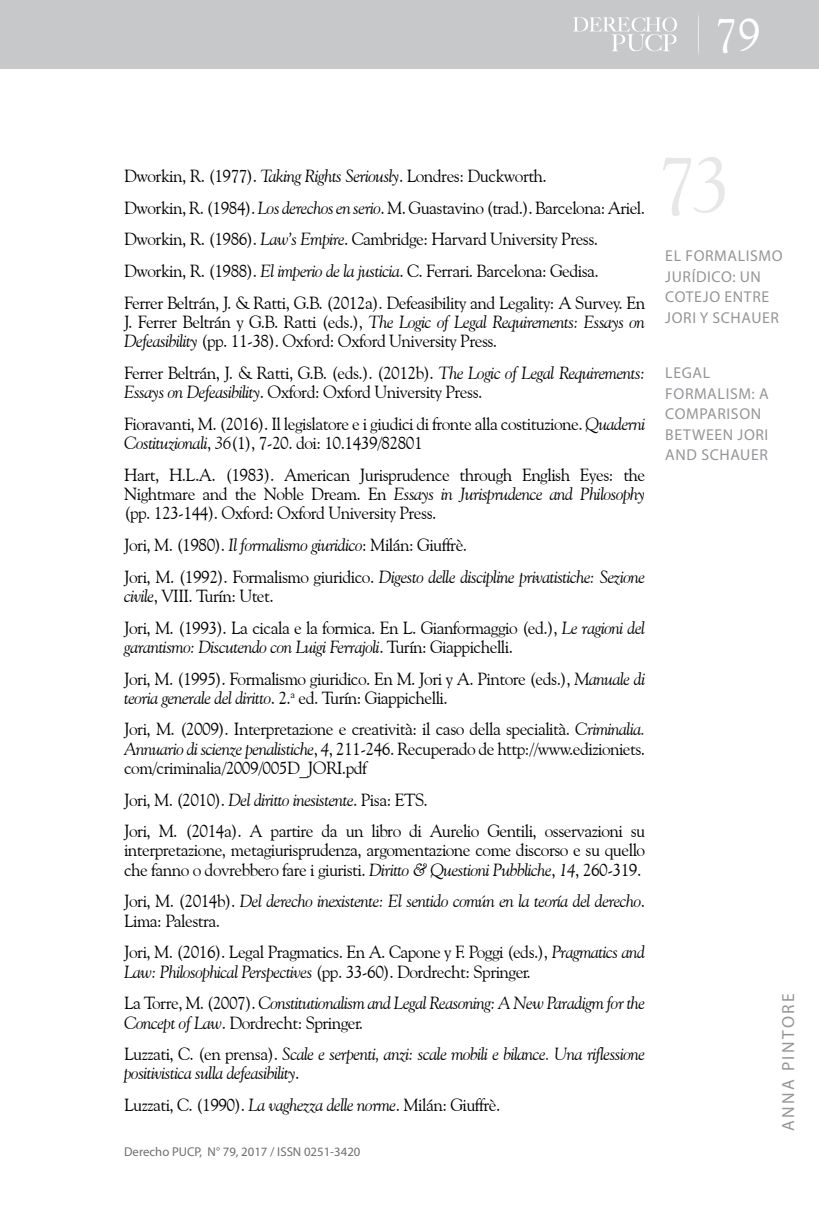
<style>
.page{position:relative;width:819px;height:1206px;background:#fff}
.page>*{position:absolute;margin:0;border:0;box-sizing:border-box;transform-origin:0 0}
.t1{font:78.75px "Goudy Old Style BT";color:#e6e7e8}
.t2{font:46.38px "Goudy Old Style BT";color:#fff}
.t3{font:17.5px/31.7px "Goudy Old Style BT";letter-spacing:-.03em;color:#000}
.t4{font:italic 17.5px/19.2px "Goudy Old Style BT";letter-spacing:-.03em;color:#000}
.t5{font:17.5px "Myriad Pro";letter-spacing:.14em;color:#939598}
.t6{font:15.75px/20.7px "Myriad Pro";letter-spacing:.04em;color:#939598}
.t7{font:12.78px "Myriad Pro";color:#6d6e71}
.s1{font-style:italic}
.s2{font-style:normal}
</style>
<div class="page">
<div style="left:0;top:0;width:819px;height:69px;background:#c7c8ca"></div>
<svg style="left:573px;top:17px;width:104px;height:34px"></svg>
<h2 class="t2" style="left:714px;top:6px;width:47px">79</h2>
<p class="t3" style="left:124px;top:160px;width:522px">Dworkin, R. (1977). <span class="s1">Taking Rights Seriously</span>. Londres: Duckworth.<br>Dworkin, R. (1984). <span class="s1">Los derechos en serio</span>. M. Guastavino (trad.). Barcelona: Ariel.<br>Dworkin, R. (1986). <span class="s1">Law’s Empire</span>. Cambridge: Harvard University Press.<br>Dworkin, R. (1988). <span class="s1">El imperio de la justicia</span>. C. Ferrari. Barcelona: Gedisa.<br>Ferrer Beltrán, J. &amp; Ratti, G.B. (2012a). Defeasibility and Legality: A Survey. En</p>
<p class="t3" style="left:124px;top:312px;width:522px;line-height:19.2px">J. Ferrer Beltrán y G.B. Ratti (eds.), <span class="s1">The Logic of Legal Requirements: Essays on<br>Defeasibility</span> (pp. 11-38). Oxford: Oxford University Press.</p>
<p class="t3" style="left:124px;top:363px;width:522px;line-height:19.2px">Ferrer Beltrán, J. &amp; Ratti, G.B. (eds.). (2012b). <span class="s1">The Logic of Legal Requirements:<br>Essays on Defeasibility</span>. Oxford: Oxford University Press.</p>
<p class="t3" style="left:124px;top:414px;width:522px;line-height:19.2px">Fioravanti, M. (2016). Il legislatore e i giudici di fronte alla costituzione. <span class="s1">Quaderni<br>Costituzionali</span>, <span class="s1">36</span>(1), 7-20. doi: 10.1439/82801</p>
<p class="t3" style="left:124px;top:465px;width:522px;line-height:19.2px;text-align:justify">Hart, H.L.A. (1983). American Jurisprudence through English Eyes: the Nightmare and the Noble Dream. En <span class="s1">Essays in Jurisprudence and Philosophy </span>(pp. 123-144). Oxford: Oxford University Press.</p>
<p class="t4" style="left:124px;top:529px;width:522px;line-height:31.7px"><span class="s2">Jori, M. (1980).</span> Il formalismo giuridico<span class="s2">: Milán: Giuffrè.<br>Jori, M. (1992). Formalismo giuridico.</span> Digesto delle discipline privatistiche: Sezione</p>
<p class="t3" style="left:124px;top:579px;width:522px"><span class="s1">civile</span>, VIII. Turín: Utet.<br>Jori, M. (1993). La cicala e la formica. En L. Gianformaggio (ed.), <span class="s1">Le ragioni del</span></p>
<p class="t3" style="left:124px;top:630px;width:522px"><span class="s1">garantismo: Discutendo con Luigi Ferrajoli</span>. Turín: Giappichelli.<br>Jori, M. (1995). Formalismo giuridico. En M. Jori y A. Pintore (eds.), <span class="s1">Manuale di</span></p>
<p class="t3" style="left:124px;top:681px;width:522px"><span class="s1">teoria generale del diritto</span>. 2.<sup>a</sup> ed. Turín: Giappichelli.<br>Jori, M. (2009). Interpretazione e creatività: il caso della specialità. <span class="s1">Criminalia.</span></p>
<p class="t3" style="left:124px;top:738px;width:522px;line-height:19.2px"><span class="s1">Annuario di scienze penalistiche</span>, <span class="s1">4</span>, 211-246. Recuperado de http://www.edizioniets. com/criminalia/2009/005D_JORI.pdf</p>
<p class="t3" style="left:124px;top:783px;width:522px">Jori, M. (2010). <span class="s1">Del diritto inesistente</span>. Pisa: ETS.<br>Jori, M. (2014a). A partire da un libro di Aurelio Gentili, osservazioni su</p>
<p class="t3" style="left:124px;top:840px;width:522px;line-height:19.2px">interpretazione, metagiurisprudenza, argomentazione come discorso e su quello che fanno o dovrebbero fare i giuristi. <span class="s1">Diritto &amp; Questioni Pubbliche</span>, <span class="s1">14</span>, 260-319.</p>
<p class="t4" style="left:124px;top:891px;width:522px"><span class="s2">Jori, M. (2014b).</span> Del derecho inexistente: El sentido común en la teoría del derecho<span class="s2">.<br>Lima: Palestra.</span></p>
<p class="t3" style="left:124px;top:942px;width:522px;line-height:19.2px">Jori, M. (2016). Legal Pragmatics. En A. Capone y F. Poggi (eds.), <span class="s1">Pragmatics and<br>Law: Philosophical Perspectives</span> (pp. 33-60). Dordrecht: Springer.</p>
<p class="t4" style="left:124px;top:993px;width:522px"><span class="s2">La Torre, M. (2007).</span> Constitutionalism and Legal Reasoning: A New Paradigm for the<br>Concept of Law<span class="s2">. Dordrecht: Springer.</span></p>
<p class="t4" style="left:124px;top:1044px;width:522px"><span class="s2">Luzzati, C. (en prensa).</span> Scale e serpenti, anzi: scale mobili e bilance. Una riflessione positivistica sulla defeasibility<span class="s2">.</span></p>
<p class="t3" style="left:124px;top:1088px;width:378px">Luzzati, C. (1990). <span class="s1">La vaghezza delle norme</span>. Milán: Giuffrè.</p>
<p class="t7" style="left:124px;top:1144px;width:238px">Derecho PUCP, N° 79, 2017 / ISSN 0251-3420</p>
<h1 class="t1" style="left:657px;top:136px;width:75px">73</h1>
<p class="t6" style="left:665px;top:245px;width:119px">EL FORMALISMO<br>JURÍDICO: UN<br>COTEJO ENTRE<br>JORI Y SCHAUER</p>
<p class="t6" style="left:665px;top:362px;width:105px">LEGAL<br>FORMALISM: A<br>COMPARISON<br>BETWEEN JORI<br>AND SCHAUER</p>
<p class="t5" style="left:777px;top:1131px;width:140px;rotate:-90deg">ANNA PINTORE</p>
</div>
